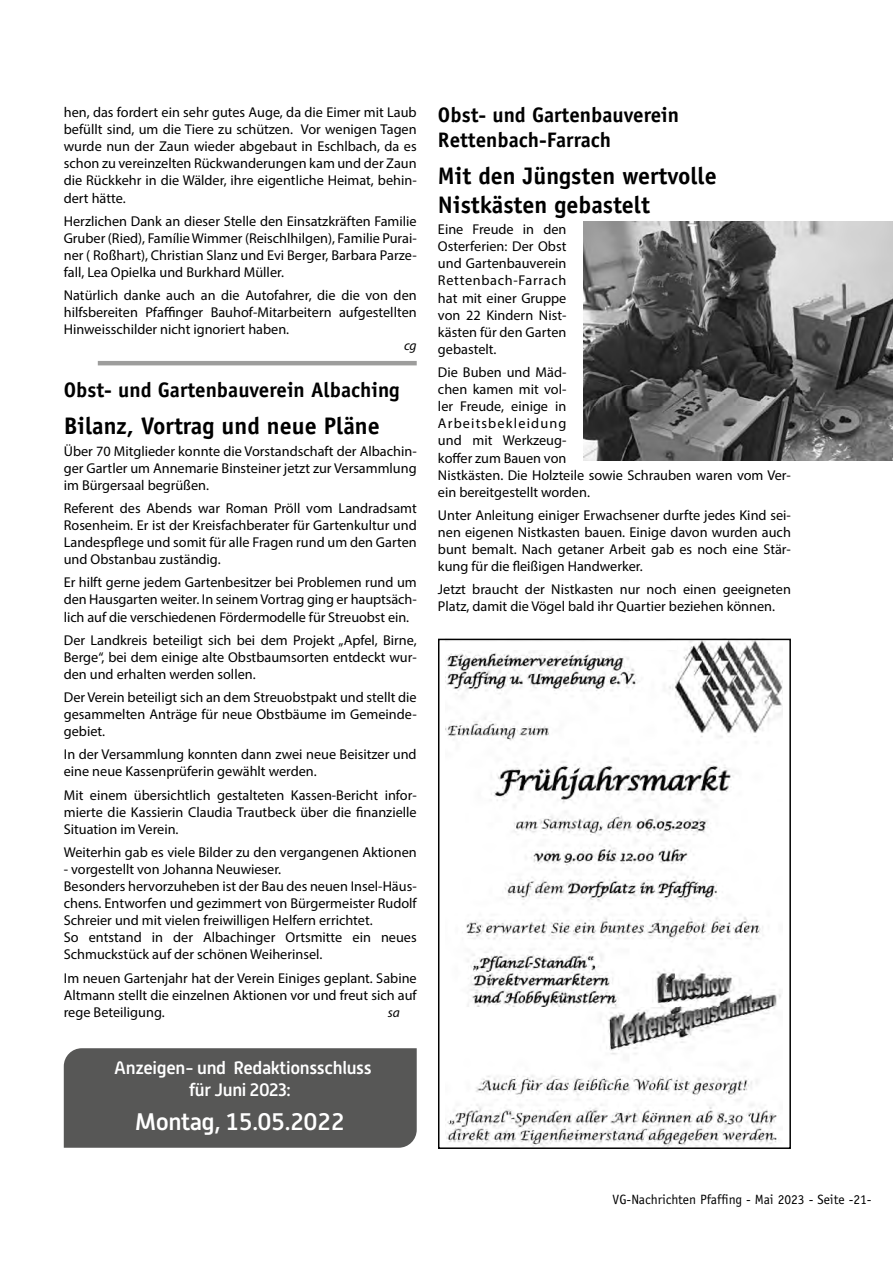
<style>
.page{position:relative;width:893px;height:1263px;background:#fff}
.page>*{position:absolute;margin:0;border:0;box-sizing:border-box;transform-origin:0 0}
.t1{font:700 24px/28.8px "Officina Sans Std";color:#000}
.t2{font:500 24px "Alwyn New";letter-spacing:-.02em;color:#fff}
.t3{font:700 21px/25.2px "Officina Sans Std";color:#000}
.t4{font:500 18px/21.6px "Alwyn New";letter-spacing:-.02em;color:#fff;text-align:center}
.t5{font:14.25px/17.1px "Myriad Pro";color:#000;text-align:justify}
.t6{font:13.5px "Officina Sans Std";color:#000}
.t7{font:italic 13.5px "Myriad Pro";color:#000}
</style>
<div class="page">
<hr style="left:98px;top:361px;width:319px;height:4px;background:#9d9d9c">
<div style="left:64px;top:1048px;width:353px;height:100px;background:#575756"></div>
<img style="left:445px;top:642px;width:338px;height:504px">
<div style="left:438px;top:639px;width:353px;height:510px;border:2px solid #000"></div>
<div style="left:442px;top:642px;width:235px;height:7px;background:#fff"></div>
<img style="left:583px;top:222px;width:310px;height:239px">
<p class="t5" style="left:64px;top:103px;width:354px">hen, das fordert ein sehr gutes Auge, da die Eimer mit Laub befüllt sind, um die Tiere zu schützen. Vor wenigen Tagen wurde nun der Zaun wieder abgebaut in Eschlbach, da es schon zu vereinzelten Rückwanderungen kam und der Zaun die Rückkehr in die Wälder, ihre eigentliche Heimat, behin&shy;dert hätte.</p>
<p class="t5" style="left:64px;top:212px;width:354px">Herzlichen Dank an dieser Stelle den Einsatzkräften Familie Gruber (Ried), Famílie Wimmer (Reischlhilgen), Familie Purai&shy;ner ( Roßhart), Christian Slanz und Evi Berger, Barbara Parze&shy;fall, Lea Opielka und Burkhard Müller.</p>
<p class="t5" style="left:64px;top:286px;width:354px">Natürlich danke auch an die Autofahrer, die die von den hilfsbereiten Pfaffinger Bauhof-Mitarbeitern aufgestellten Hinweisschilder nicht ignoriert haben.</p>
<p class="t7" style="left:404px;top:338px;width:14px">cg</p>
<h2 class="t3" style="left:64px;top:377px;width:337px">Obst- und Gartenbauverein Albaching</h2>
<h1 class="t1" style="left:64px;top:411px;width:317px">Bilanz, Vortrag und neue Pläne</h1>
<p class="t5" style="left:64px;top:442px;width:354px">Über 70 Mitglieder konnte die Vorstandschaft der Albachin&shy;ger Gartler um Annemarie Binsteiner jetzt zur Versammlung im Bürgersaal begrüßen.</p>
<p class="t5" style="left:64px;top:499px;width:354px">Referent des Abends war Roman Pröll vom Landradsamt Rosenheim. Er ist der Kreisfachberater für Gartenkultur und Landespflege und somit für alle Fragen rund um den Garten und Obstanbau zuständig.</p>
<p class="t5" style="left:64px;top:574px;width:354px">Er hilft gerne jedem Gartenbesitzer bei Problemen rund um den Hausgarten weiter. In seinem Vortrag ging er hauptsäch&shy;lich auf die verschiedenen Fördermodelle für Streuobst ein.</p>
<p class="t5" style="left:64px;top:631px;width:354px">Der Landkreis beteiligt sich bei dem Projekt „Apfel, Birne, Berge“, bei dem einige alte Obstbaumsorten entdeckt wur&shy;den und erhalten werden sollen.</p>
<p class="t5" style="left:64px;top:688px;width:354px">Der Verein beteiligt sich an dem Streuobstpakt und stellt die gesammelten Anträge für neue Obstbäume im Gemeinde&shy;gebiet.</p>
<p class="t5" style="left:64px;top:746px;width:354px">In der Versammlung konnten dann zwei neue Beisitzer und eine neue Kassenprüferin gewählt werden.</p>
<p class="t5" style="left:64px;top:786px;width:354px">Mit einem übersichtlich gestalteten Kassen-Bericht infor&shy;mierte die Kassierin Claudia Trautbeck über die finanzielle Situation im Verein.</p>
<p class="t5" style="left:64px;top:843px;width:354px">Weiterhin gab es viele Bilder zu den vergangenen Aktionen</p>
<p class="t5" style="left:64px;top:860px;width:354px;text-align:left">- vorgestellt von Johanna Neuwieser.<br>Besonders hervorzuheben ist der Bau des neuen Insel-Häus&shy;chens. Entworfen und gezimmert von Bürgermeister Rudolf Schreier und mit vielen freiwilligen Helfern errichtet.<br>So entstand in der Albachinger Ortsmitte ein neues Schmuckstück auf der schönen Weiherinsel.</p>
<p class="t5" style="left:64px;top:969px;width:354px">Im neuen Gartenjahr hat der Verein Einiges geplant. Sabine Altmann stellt die einzelnen Aktionen vor und freut sich auf rege Beteiligung.</p>
<p class="t7" style="left:388px;top:1004px;width:14px">sa</p>
<p class="t4" style="left:114px;top:1057px;width:259px">Anzeigen- und Redaktionsschluss für Juni 2023:</p>
<h1 class="t2" style="left:135px;top:1108px;width:211px">Montag, 15.05.2022</h1>
<h2 class="t3" style="left:438px;top:102px;width:243px">Obst- und Gartenbauverein<br>Rettenbach-Farrach</h2>
<h1 class="t1" style="left:438px;top:161px;width:280px">Mit den Jüngsten wertvolle<br>Nistkästen gebastelt</h1>
<p class="t5" style="left:438px;top:221px;width:130px">Eine Freude in den Osterferien: Der Obst und Gartenbauverein Rettenbach-Farrach hat mit einer Gruppe von 22 Kindern Nist&shy;kästen für den Garten gebastelt.</p>
<p class="t5" style="left:438px;top:363px;width:354px;text-align:left">Die Buben und Mäd-<br>chen kamen mit vol-<br>ler Freude, einige in<br>Arbeitsbekleidung<br>und mit Werkzeug-<br>koffer zum Bauen von<br>Nistkästen. Die Holzteile sowie Schrauben waren vom Ver&shy;ein bereitgestellt worden.</p>
<p class="t5" style="left:438px;top:506px;width:354px">Unter Anleitung einiger Erwachsener durfte jedes Kind sei&shy;nen eigenen Nistkasten bauen. Einige davon wurden auch bunt bemalt. Nach getaner Arbeit gab es noch eine Stär&shy;kung für die fleißigen Handwerker.</p>
<p class="t5" style="left:438px;top:581px;width:354px">Jetzt braucht der Nistkasten nur noch einen geeigneten<br>Platz, damit die Vögel bald ihr Quartier beziehen können.</p>
<p class="t6" style="left:613px;top:1191px;width:261px">VG-Nachrichten Pfaffing - Mai 2023 - Seite -21-</p>
</div>
